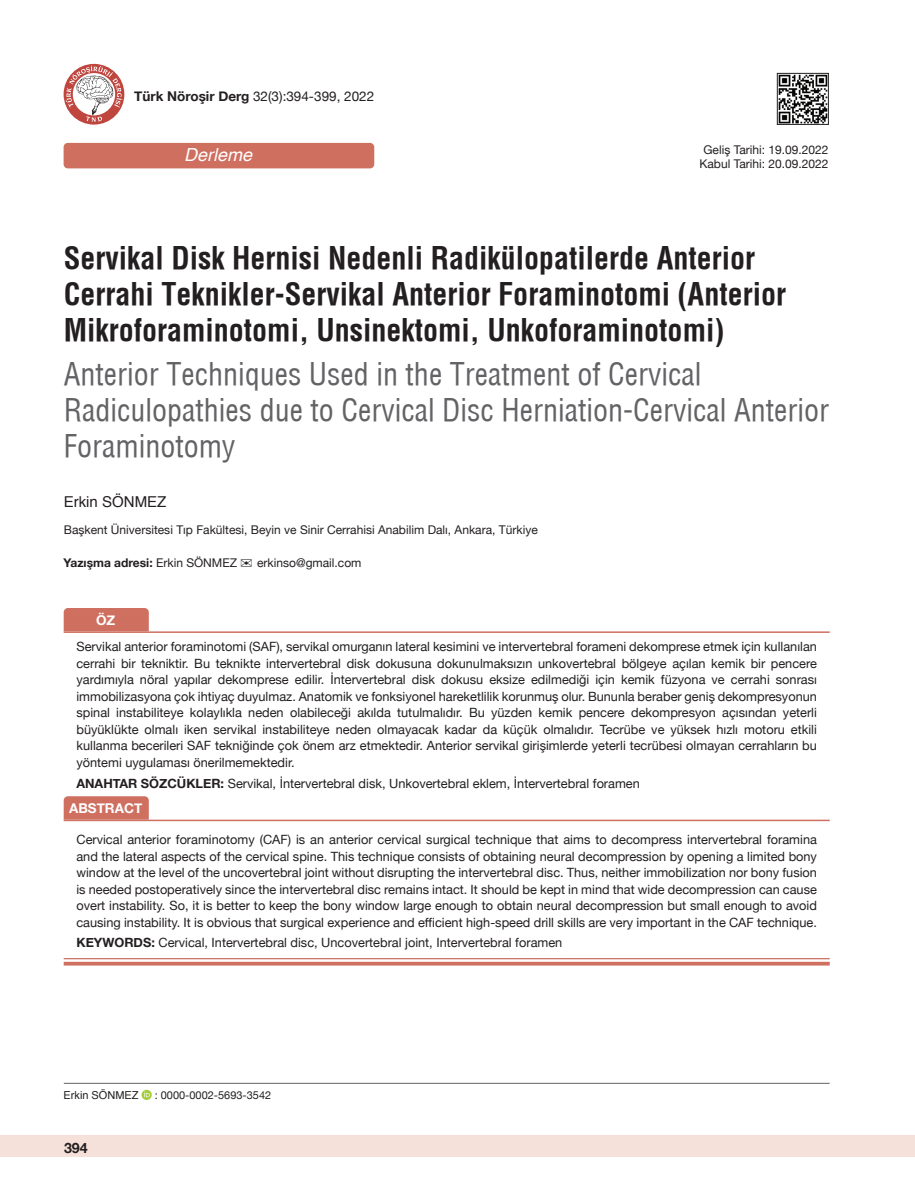
<style>
.page{position:relative;width:915px;height:1191px;background:#fff}
.page>*{position:absolute;margin:0;border:0;box-sizing:border-box;transform-origin:0 0}
.t1{font:700 30px/36px "Helvetica Condens";color:#231f20}
.t2{font:30px/36px "Helvetica Condensed";color:#636366}
.t3{font:italic 18px "Helvetica";color:#fff}
.t4{font:15px "Helvetica";color:#231f20}
.t5{font:700 14.25px "Helvetica Neue";color:#231f20}
.t6{font:13.5px "Helvetica Neue";color:#231f20}
.t7{font:700 13.5px "Helvetica Neue";color:#fff}
.t8{font:12.75px/16.5px "Helvetica Neue";color:#231f20;text-align:justify}
.t9{font:12px/14.4px "Helvetica Neue";color:#231f20;text-align:center}
.t10{font:700 12px "Helvetica Neue";color:#231f20}
.t11{font:10.95px "Helvetica Neue";color:#231f20}
.t12{font:10.95px "Helvetica";color:#231f20}
.s1{font-weight:700}
.s2{font-weight:400}
</style>
<div class="page">
<div style="left:0;top:1135px;width:914px;height:22px;background:#f6e1da"></div>
<hr style="left:64px;top:1083px;width:765px;height:1px;background:#636366">
<svg style="left:141px;top:1089px;width:11px;height:11px"></svg>
<svg style="left:144px;top:1091px;width:6px;height:6px"></svg>
<img style="left:778px;top:75px;width:48px;height:48px">
<div style="left:776px;top:73px;width:52px;height:52px;border:1px solid #231f20"></div>
<div style="left:64px;top:143px;width:310px;height:25px;background:#ce6f60;border-radius:4px"></div>
<svg style="left:64px;top:64px;width:60px;height:61px"></svg>
<svg style="left:66px;top:66px;width:56px;height:56px"></svg>
<div style="left:64px;top:796px;width:85px;height:23px;background:#ce6f60"></div>
<svg style="left:64px;top:959px;width:765px;height:1px"></svg>
<hr style="left:64px;top:819px;width:765px;height:2px;background:#ce6f60">
<hr style="left:64px;top:958px;width:765px;height:1px;background:#ce6f60">
<svg style="left:64px;top:961px;width:765px;height:4px;background:#d78c80"></svg>
<div style="left:64px;top:608px;width:85px;height:23px;background:#ce6f60"></div>
<hr style="left:64px;top:631px;width:765px;height:2px;background:#ce6f60">
<p class="t6" style="left:134px;top:86px;width:241px"><span class="s1">Türk Nöroşir Derg</span> 32(3):394-399, 2022</p>
<h2 class="t3" style="left:184px;top:140px;width:70px">Derleme</h2>
<p class="t9" style="left:699px;top:143px;width:130px">Geliş Tarihi: 19.09.2022<br>Kabul Tarihi: 20.09.2022</p>
<h1 class="t1" style="left:64px;top:240px;width:723px">Servikal Disk Hernisi Nedenli Radikülopatilerde Anterior<br>Cerrahi Teknikler-Servikal Anterior Foraminotomi (Anterior<br>Mikroforaminotomi, Unsinektomi, Unkoforaminotomi)</h1>
<h1 class="t2" style="left:64px;top:356px;width:766px">Anterior Techniques Used in the Treatment of Cervical<br>Radiculopathies due to Cervical Disc Herniation-Cervical Anterior<br>Foraminotomy</h1>
<p class="t4" style="left:64px;top:490px;width:104px">Erkin SÖNMEZ</p>
<p class="t9" style="left:64px;top:523px;width:475px">Başkent Üniversitesi Tıp Fakültesi, Beyin ve Sinir Cerrahisi Anabilim Dalı, Ankara, Türkiye</p>
<p class="t10" style="left:64px;top:553px;width:175px">Yazışma adresi: <span class="s2">Erkin SÖNMEZ</span></p>
<p class="t9" style="left:257px;top:556px;width:106px">erkinso@gmail.com</p>
<p class="t7" style="left:96px;top:609px;width:21px">ÖZ</p>
<p class="t8" style="left:76px;top:639px;width:741px">Servikal anterior foraminotomi (SAF), servikal omurganın lateral kesimini ve intervertebral forameni dekomprese etmek için kullanılan cerrahi bir tekniktir. Bu teknikte intervertebral disk dokusuna dokunulmaksızın unkovertebral bölgeye açılan kemik bir pencere yardımıyla nöral yapılar dekomprese edilir. İntervertebral disk dokusu eksize edilmediği için kemik füzyona ve cerrahi sonrası immobilizasyona çok ihtiyaç duyulmaz. Anatomik ve fonksiyonel hareketlilik korunmuş olur. Bununla beraber geniş dekompresyonun spinal instabiliteye kolaylıkla neden olabileceği akılda tutulmalıdır. Bu yüzden kemik pencere dekompresyon açısından yeterli büyüklükte olmalı iken servikal instabiliteye neden olmayacak kadar da küçük olmalıdır. Tecrübe ve yüksek hızlı motoru etkili kullanma becerileri SAF tekniğinde çok önem arz etmektedir. Anterior servikal girişimlerde yeterli tecrübesi olmayan cerrahların bu yöntemi uygulaması önerilmemektedir.</p>
<p class="t8" style="left:76px;top:775px;width:564px"><span class="s1">ANAHTAR SÖZCÜKLER:</span> Servikal, İntervertebral disk, Unkovertebral eklem, İntervertebral foramen</p>
<p class="t7" style="left:69px;top:797px;width:75px">ABSTRACT</p>
<p class="t8" style="left:76px;top:832px;width:741px">Cervical anterior foraminotomy (CAF) is an anterior cervical surgical technique that aims to decompress intervertebral foramina and the lateral aspects of the cervical spine. This technique consists of obtaining neural decompression by opening a limited bony window at the level of the uncovertebral joint without disrupting the intervertebral disc. Thus, neither immobilization nor bony fusion is needed postoperatively since the intervertebral disc remains intact. It should be kept in mind that wide decompression can cause overt instability. So, it is better to keep the bony window large enough to obtain neural decompression but small enough to avoid causing instability. It is obvious that surgical experience and efficient high-speed drill skills are very important in the CAF technique.</p>
<p class="t8" style="left:76px;top:935px;width:487px"><span class="s1">KEYWORDS:</span> Cervical, Intervertebral disc, Uncovertebral joint, Intervertebral foramen</p>
<p class="t12" style="left:64px;top:1087px;width:76px">Erkin SÖNMEZ</p>
<p class="t11" style="left:155px;top:1087px;width:118px">: 0000-0002-5693-3542</p>
<p class="t5" style="left:64px;top:1137px;width:25px">394</p>
</div>
